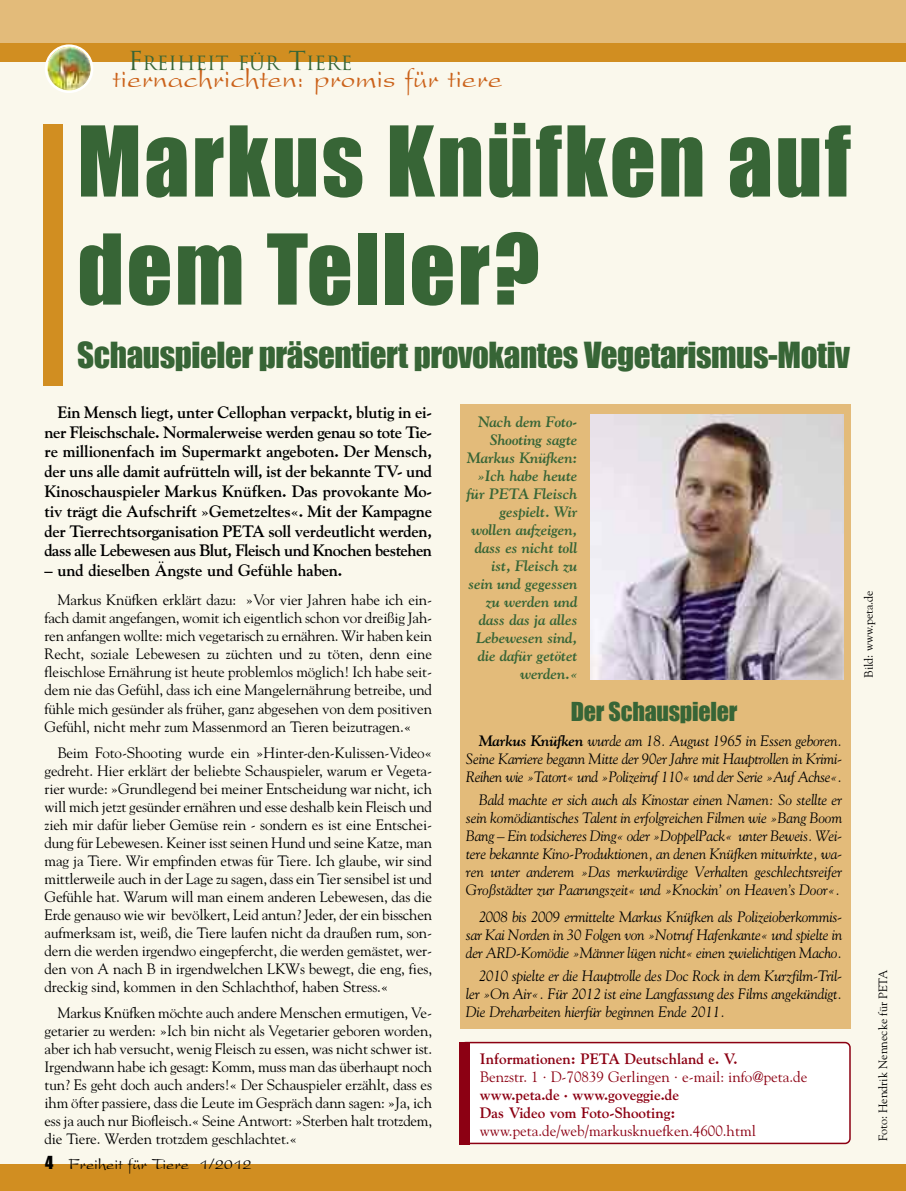
<style>
.page{position:relative;width:906px;height:1191px;background:#fff}
.page>*{position:absolute;margin:0;border:0;box-sizing:border-box;transform-origin:0 0}
.t1{font:90px/108px "Impact";letter-spacing:.025em;color:#376536}
.t2{font:33px "Impact";letter-spacing:-.015em;color:#376536}
.t3{font:29.1px "President Plain";color:#cb621a}
.t4{font:24px "Impact";letter-spacing:-.01em;color:#376536}
.t5{font:19.2px "Trajan";color:#376536}
.t6{font:700 16.5px/19.8px "Goudy";letter-spacing:-.03em;color:#000;text-align:justify}
.t7{font:700 16.5px "Goudy";letter-spacing:-.01em;color:#000}
.t8{font:16.5px "President Plain";color:#000}
.t9{font:15px/18px "Goudy";letter-spacing:-.01em;color:#000;text-align:justify}
.t10{font:italic 15px/18px "Goudy";letter-spacing:-.015em;color:#000;text-align:justify}
.t11{font:italic 700 15px/18px "Goudy";letter-spacing:-.01em;color:#376536;text-align:right}
.t12{font:15px "Goudy";color:#8c0013}
.t13{font:700 15px/18px "Goudy";color:#8c0013}
.t14{font:12px "Goudy";color:#000}
.s1{font-size:25.5px}
.s2{font-weight:700}
.s3{font-family:"Impact"}
</style>
<div class="page">
<div style="left:0;top:49px;width:906px;height:1142px;background:#faf8ec"></div>
<div style="left:0;top:0;width:906px;height:44px;background:#e3bb7a"></div>
<div style="left:0;top:43px;width:906px;height:18px;background:#d18e21"></div>
<img style="left:45px;top:44px;width:48px;height:49px">
<div style="left:0;top:1164px;width:906px;height:27px;background:#d18e21"></div>
<div style="left:43px;top:124px;width:19px;height:262px;background:#d18e21"></div>
<div style="left:470px;top:1041px;width:380px;height:103px;background:#fff"></div>
<div style="left:459px;top:1041px;width:11px;height:103px;background:#8c0013"></div>
<div style="left:460px;top:404px;width:390px;height:624px;background:#e3bb7a"></div>
<img style="left:591px;top:414px;width:252px;height:265px">
<p class="t5" style="left:128px;top:52px;width:226px"><span class="s1">F</span>REIHEIT FÜR <span class="s1">T</span>IERE</p>
<h3 class="t3" style="left:112px;top:67px;width:391px">tiernachrichten: promis für tiere</h3>
<h1 class="t1" style="left:77px;top:107px;width:775px">Markus Knüfken auf dem Teller?</h1>
<h2 class="t2" style="left:77px;top:334px;width:774px">Schauspieler präsentiert provokantes Vegetarismus-Motiv</h2>
<p class="t6" style="left:45px;top:402px;width:389px;text-indent:13px">Ein Mensch liegt, unter Cellophan verpackt, blutig in ei&shy;ner Fleischschale. Normalerweise werden genau so tote Tie&shy;re millionenfach im Supermarkt angeboten. Der Mensch, der uns alle damit aufrütteln will, ist der bekannte TV- und Kinoschauspieler Markus Knüfken. Das provokante Mo&shy;tiv trägt die Aufschrift »Gemetzeltes«. Mit der Kampagne der Tierrechtsorganisation PETA soll verdeutlicht werden, dass alle Lebewesen aus Blut, Fleisch und Knochen bestehen</p>
<p class="t7" style="left:45px;top:561px;width:299px">– und dieselben Ängste und Gefühle haben.</p>
<p class="t9" style="left:45px;top:591px;width:389px;text-indent:13px">Markus Knüfken erklärt dazu: »Vor vier Jahren habe ich ein&shy;fach damit angefangen, womit ich eigentlich schon vor dreißig Jah&shy;ren anfangen wollte: mich vegetarisch zu ernähren. Wir haben kein Recht, soziale Lebewesen zu züchten und zu töten, denn eine fleischlose Ernährung ist heute problemlos möglich! Ich habe seit&shy;dem nie das Gefühl, dass ich eine Mangelernährung betreibe, und fühle mich gesünder als früher, ganz abgesehen von dem positiven Gefühl, nicht mehr zum Massenmord an Tieren beizutragen.«</p>
<p class="t9" style="left:45px;top:743px;width:389px;text-indent:13px">Beim Foto-Shooting wurde ein »Hinter-den-Kulissen-Video« gedreht. Hier erklärt der beliebte Schauspieler, warum er Vegeta&shy;rier wurde: »Grundlegend bei meiner Entscheidung war nicht, ich will mich jetzt gesünder ernähren und esse deshalb kein Fleisch und zieh mir dafür lieber Gemüse rein - sondern es ist eine Entschei&shy;dung für Lebewesen. Keiner isst seinen Hund und seine Katze, man mag ja Tiere. Wir empfinden etwas für Tiere. Ich glaube, wir sind mittlerweile auch in der Lage zu sagen, dass ein Tier sensibel ist und Gefühle hat. Warum will man einem anderen Lebewesen, das die Erde genauso wie wir bevölkert, Leid antun? Jeder, der ein bisschen aufmerksam ist, weiß, die Tiere laufen nicht da draußen rum, son&shy;dern die werden irgendwo eingepfercht, die werden gemästet, wer&shy;den von A nach B in irgendwelchen LKWs bewegt, die eng, fies, dreckig sind, kommen in den Schlachthof, haben Stress.«</p>
<p class="t9" style="left:45px;top:1004px;width:389px;text-indent:13px">Markus Knüfken möchte auch andere Menschen ermutigen, Ve&shy;getarier zu werden: »Ich bin nicht als Vegetarier geboren worden, aber ich hab versucht, wenig Fleisch zu essen, was nicht schwer ist.<br>Irgendwann habe ich gesagt: Komm, muss man das überhaupt noch tun? Es geht doch auch anders!« Der Schauspieler erzählt, dass es ihm öfter passiere, dass die Leute im Gespräch dann sagen: »Ja, ich ess ja auch nur Biofleisch.« Seine Antwort: »Sterben halt trotzdem, die Tiere. Werden trotzdem geschlachtet.«</p>
<p class="t11" style="left:467px;top:413px;width:112px">Nach dem Foto-<br>Shooting sagte<br>Markus Knüfken: »Ich habe heute für PETA Fleisch gespielt. Wir wollen aufzeigen, dass es nicht toll ist, Fleisch zu sein und gegessen zu werden und dass das ja alles<br>Lebewesen sind, die dafür getötet werden.«</p>
<h3 class="t4" style="left:571px;top:697px;width:168px">Der Schauspieler</h3>
<p class="t10" style="left:466px;top:732px;width:378px;text-indent:13px"><span class="s2">Markus Knüfken</span> wurde am 18. August 1965 in Essen geboren.<br>Seine Karriere begann Mitte der 90er Jahre mit Hauptrollen in Krimi-Reihen wie »Tatort« und »Polizeiruf 110« und der Serie »Auf Achse«.</p>
<p class="t10" style="left:466px;top:791px;width:378px;text-indent:13px">Bald machte er sich auch als Kinostar einen Namen: So stellte er sein komödiantisches Talent in erfolgreichen Filmen wie »Bang Boom Bang – Ein todsicheres Ding« oder »DoppelPack« unter Beweis. Wei&shy;tere bekannte Kino-Produktionen, an denen Knüfken mitwirkte, wa&shy;ren unter anderem »Das merkwürdige Verhalten geschlechtsreifer Großstädter zur Paarungszeit« und »Knockin’ on Heaven’s Door«.</p>
<p class="t10" style="left:466px;top:907px;width:378px;text-indent:13px">2008 bis 2009 ermittelte Markus Knüfken als Polizeioberkommis&shy;sar Kai Norden in 30 Folgen von »Notruf Hafenkante« und spielte in der ARD-Komödie »Männer lügen nicht« einen zwielichtigen Macho.</p>
<p class="t10" style="left:466px;top:966px;width:378px;text-indent:13px">2010 spielte er die Hauptrolle des Doc Rock in dem Kurzfilm-Tril&shy;ler »On Air«. Für 2012 ist eine Langfassung des Films angekündigt.<br>Die Dreharbeiten hierfür beginnen Ende 2011.</p>
<p class="t13" style="left:480px;top:1049px;width:259px">Informationen: PETA Deutschland e. V.</p>
<p class="t12" style="left:480px;top:1068px;width:329px">Benzstr. 1 · D-70839 Gerlingen · e-mail: info@peta.de</p>
<p class="t13" style="left:480px;top:1085px;width:201px">www.peta.de · www.goveggie.de<br>Das Video vom Foto-Shooting:</p>
<p class="t12" style="left:480px;top:1122px;width:277px">www.peta.de/web/markusknuefken.4600.html</p>
<p class="t8" style="left:45px;top:1158px;width:208px"><span class="s3">4</span> Freiheit für Tiere 1/2012</p>
<p class="t14" style="left:861px;top:677px;width:89px;rotate:-90deg">Bild: www.peta.de</p>
<p class="t14" style="left:876px;top:1141px;width:173px;rotate:-90deg">Foto: Hendrik Nennecke für PETA</p>
</div>
